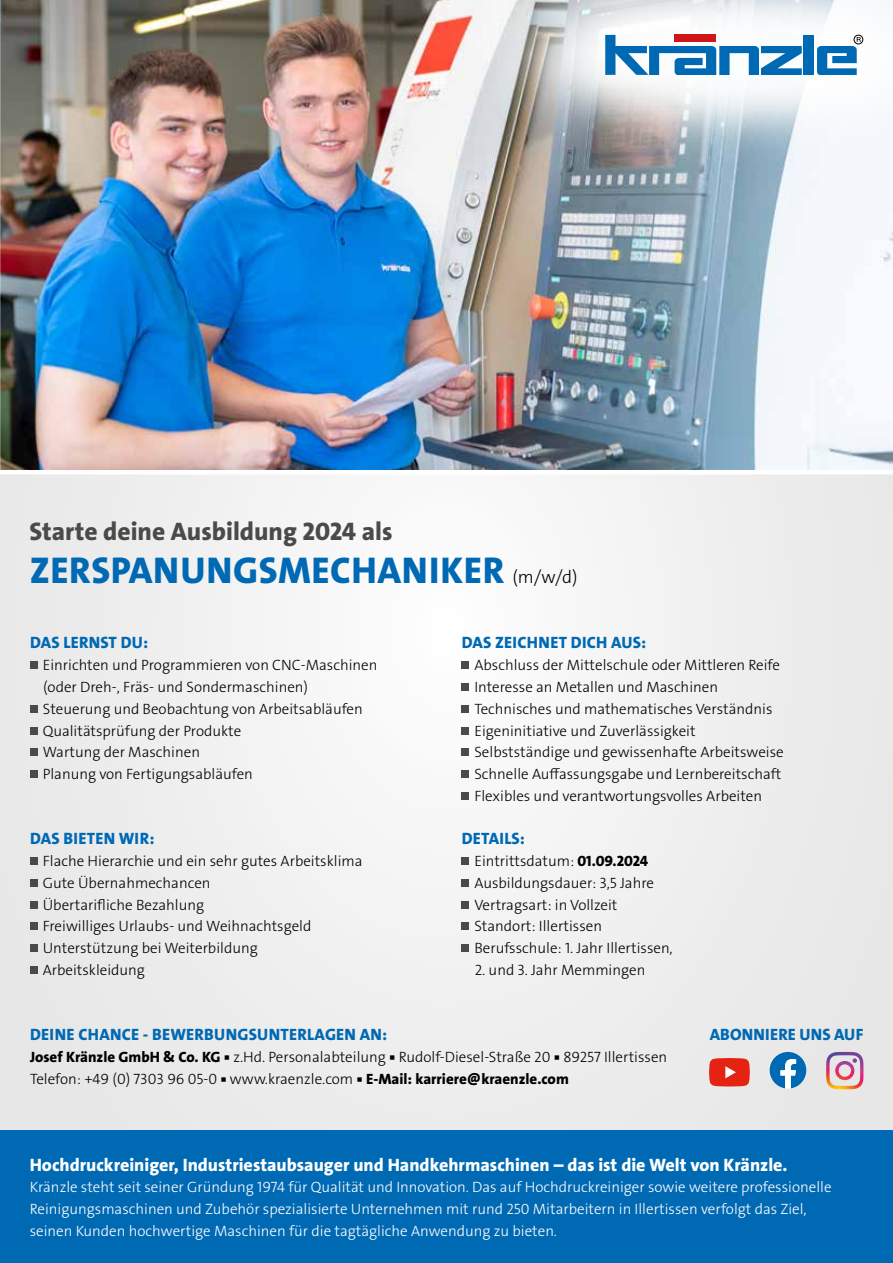
<style>
.page{position:relative;width:893px;height:1263px;background:#eee}
.page>*{position:absolute;margin:0;border:0;box-sizing:border-box;transform-origin:0 0}
.t1{font:37.5px "The Sans LP8 Ex Bld";letter-spacing:.015em;color:#0069b4}
.t2{font:25.5px "The Sans LP8 Ex Bld";color:#4a4a49}
.t3{font:18px "The Sans LP8 Ex Bld";color:#fff}
.t4{font:16.5px "The Sans LP8 Ex Bld";letter-spacing:.015em;color:#0069b4}
.t5{font:15px/21.8px "The Sans LP3 Lig";color:#000}
.t6{font:15px/21.8px "The Sans LP3 Lig";color:#fff}
.s1{font-family:"The Sans LP3 Lig";font-size:18px;color:#000}
.s2{font-family:"The Sans LP8 Ex Bld"}
</style>
<div class="page">
<div style="left:0;top:1130px;width:893px;height:133px;background:#0069b4"></div>
<div style="left:462px;top:662px;width:7px;height:7px;background:#4a4a49"></div>
<div style="left:462px;top:683px;width:7px;height:8px;background:#4a4a49"></div>
<div style="left:462px;top:705px;width:7px;height:8px;background:#4a4a49"></div>
<div style="left:462px;top:727px;width:7px;height:7px;background:#4a4a49"></div>
<div style="left:462px;top:749px;width:7px;height:7px;background:#4a4a49"></div>
<div style="left:462px;top:770px;width:7px;height:8px;background:#4a4a49"></div>
<div style="left:462px;top:792px;width:7px;height:8px;background:#4a4a49"></div>
<div style="left:30px;top:662px;width:8px;height:7px;background:#4a4a49"></div>
<div style="left:30px;top:705px;width:8px;height:8px;background:#4a4a49"></div>
<div style="left:30px;top:727px;width:8px;height:7px;background:#4a4a49"></div>
<div style="left:30px;top:749px;width:8px;height:7px;background:#4a4a49"></div>
<div style="left:30px;top:770px;width:8px;height:8px;background:#4a4a49"></div>
<div style="left:30px;top:857px;width:8px;height:8px;background:#4a4a49"></div>
<div style="left:30px;top:879px;width:8px;height:8px;background:#4a4a49"></div>
<div style="left:30px;top:901px;width:8px;height:7px;background:#4a4a49"></div>
<div style="left:30px;top:923px;width:8px;height:7px;background:#4a4a49"></div>
<div style="left:30px;top:944px;width:8px;height:8px;background:#4a4a49"></div>
<div style="left:30px;top:966px;width:8px;height:8px;background:#4a4a49"></div>
<div style="left:462px;top:857px;width:7px;height:8px;background:#4a4a49"></div>
<div style="left:462px;top:879px;width:7px;height:8px;background:#4a4a49"></div>
<div style="left:462px;top:901px;width:7px;height:7px;background:#4a4a49"></div>
<div style="left:462px;top:923px;width:7px;height:7px;background:#4a4a49"></div>
<div style="left:462px;top:944px;width:7px;height:8px;background:#4a4a49"></div>
<img style="left:0;top:0;width:893px;height:474px">
<img style="left:374px;top:0;width:519px;height:206px">
<div style="left:675px;top:34px;width:41px;height:7px;background:#cd1719"></div>
<svg style="left:605px;top:35px;width:197px;height:40px"></svg>
<div style="left:804px;top:35px;width:10px;height:40px;background:#0069b4"></div>
<div style="left:854px;top:35px;width:9px;height:9px;border:1px solid #000;border-radius:50%"></div>
<svg style="left:817px;top:37px;width:44px;height:38px"></svg>
<img style="left:709px;top:1058px;width:41px;height:29px">
<img style="left:769px;top:1051px;width:38px;height:38px">
<img style="left:826px;top:1051px;width:38px;height:39px">
<h2 class="t2" style="left:29px;top:515px;width:365px">Starte deine Ausbildung 2024 als</h2>
<h1 class="t1" style="left:30px;top:546px;width:549px">ZERSPANUNGSMECHANIKER <span class="s1">(m/w/d)</span></h1>
<p class="t4" style="left:30px;top:632px;width:120px">DAS LERNST DU:</p>
<p class="t5" style="left:43px;top:654px;width:336px">Einrichten und Programmieren von CNC-Maschinen (oder Dreh-, Fräs- und Sondermaschinen)<br>Steuerung und Beobachtung von Arbeitsabläufen Qualitätsprüfung der Produkte<br>Wartung der Maschinen<br>Planung von Fertigungsabläufen</p>
<p class="t4" style="left:30px;top:828px;width:126px">DAS BIETEN WIR:</p>
<p class="t5" style="left:43px;top:850px;width:321px">Flache Hierarchie und ein sehr gutes Arbeitsklima<br>Gute Übernahmechancen<br>Übertarifliche Bezahlung<br>Freiwilliges Urlaubs- und Weihnachtsgeld<br>Unterstützung bei Weiterbildung<br>Arbeitskleidung</p>
<p class="t4" style="left:462px;top:632px;width:186px">DAS ZEICHNET DICH AUS:</p>
<p class="t5" style="left:474px;top:654px;width:311px">Abschluss der Mittelschule oder Mittleren Reife Interesse an Metallen und Maschinen Technisches und mathematisches Verständnis Eigeninitiative und Zuverlässigkeit Selbstständige und gewissenhafte Arbeitsweise Schnelle Auffassungsgabe und Lernbereitschaft Flexibles und verantwortungsvolles Arbeiten</p>
<p class="t4" style="left:462px;top:828px;width:65px">DETAILS:</p>
<p class="t5" style="left:474px;top:850px;width:200px">Eintrittsdatum: <span class="s2">01.09.2024<br></span>Ausbildungsdauer: 3,5 Jahre<br>Vertragsart: in Vollzeit<br>Standort: Illertissen<br>Berufsschule: 1. Jahr Illertissen,</p>
<p class="t5" style="left:475px;top:959px;width:172px">2. und 3. Jahr Memmingen</p>
<p class="t4" style="left:30px;top:1024px;width:358px">DEINE CHANCE - BEWERBUNGSUNTERLAGEN AN:</p>
<p class="t5" style="left:30px;top:1046px;width:639px"><span class="s2">Josef Kränzle GmbH &amp; Co. KG ▪</span> z.Hd. Personalabteilung <span class="s2">▪</span> Rudolf-Diesel-Straße 20 <span class="s2">▪</span> 89257 Illertissen<br>Telefon: +49 (0) 7303 96 05-0 <span class="s2">▪</span> www.kraenzle.com <span class="s2">▪ E-Mail: karriere@kraenzle.com</span></p>
<p class="t4" style="left:710px;top:1024px;width:155px">ABONNIERE UNS AUF</p>
<p class="t3" style="left:30px;top:1153px;width:759px">Hochdruckreiniger, Industriestaubsauger und Handkehrmaschinen – das ist die Welt von Kränzle.</p>
<p class="t6" style="left:30px;top:1176px;width:803px">Kränzle steht seit seiner Gründung 1974 für Qualität und Innovation. Das auf Hochdruckreiniger sowie weitere professionelle<br>Reinigungsmaschinen und Zubehör spezialisierte Unternehmen mit rund 250 Mitarbeitern in Illertissen verfolgt das Ziel, seinen Kunden hochwertige Maschinen für die tagtägliche Anwendung zu bieten.</p>
</div>
